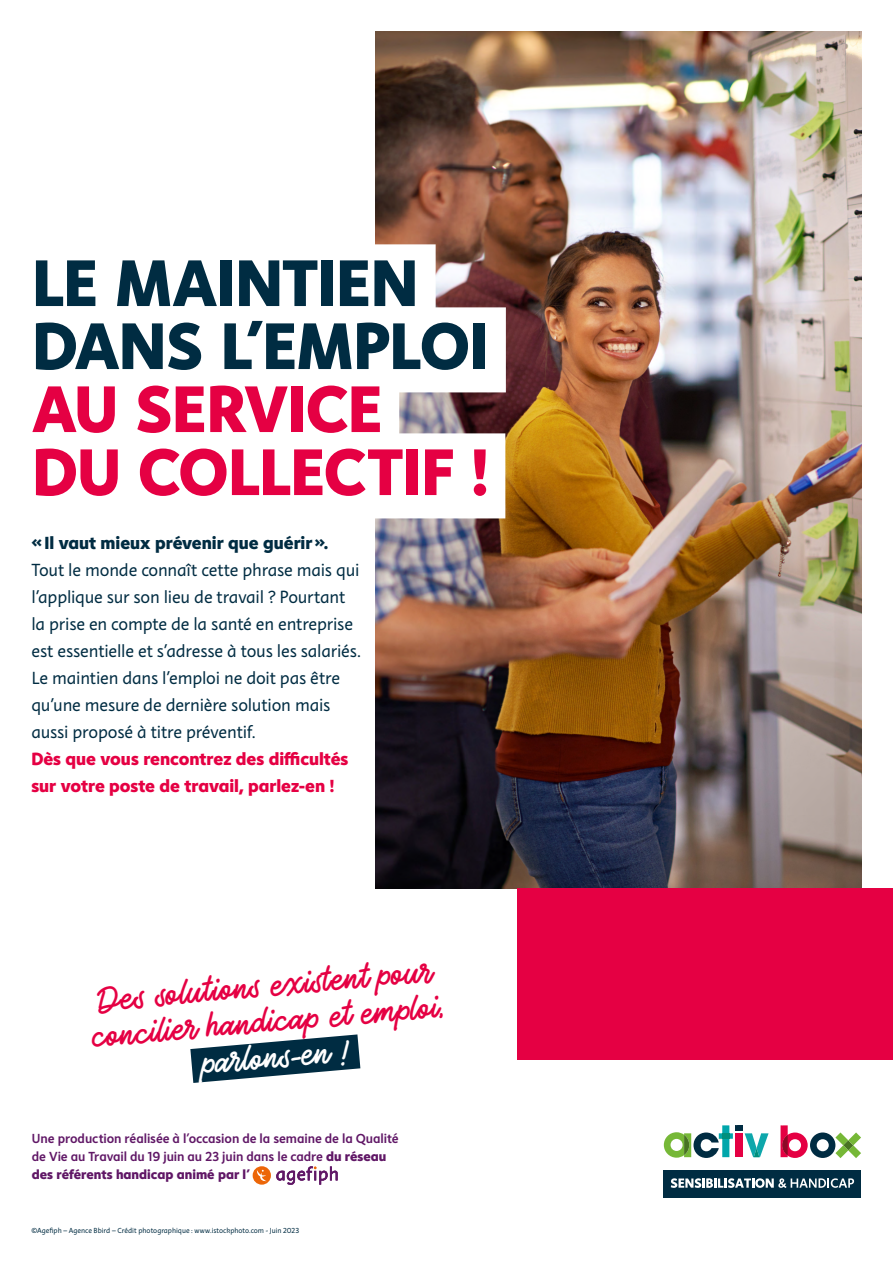
<style>
.page{position:relative;width:893px;height:1263px;background:#fff}
.page>*{position:absolute;margin:0;border:0;box-sizing:border-box;transform-origin:0 0}
.Titre_-H{font:800 67.5px/63px "Instant 5";letter-spacing:-.01em;color:#002c42}
.t1{font:45px/36px "Auto Rich";color:#e50043;text-align:center}
.t2{font:18px/27px "Instant 3";letter-spacing:-.01em;color:#002c42}
.t3{font:13.5px/18px "Instant 4 Slow";letter-spacing:-.005em;color:#601766}
.t4{font:7.5px "Instant 3";color:#002c42}
.s1{color:#e50043}
.s2{font-family:"Instant 5";font-weight:800}
.s3{font-family:"Instant 5";font-weight:800;color:#e50043}
.s4{color:#fff}
.s5{font-family:"Instant 5";font-weight:800;color:#fff}
</style>
<div class="page">
<img style="left:376px;top:32px;width:485px;height:856px">
<div style="left:32px;top:244px;width:404px;height:85px;background:#fff"></div>
<div style="left:32px;top:307px;width:474px;height:85px;background:#fff"></div>
<div style="left:32px;top:370px;width:367px;height:85px;background:#fff"></div>
<div style="left:32px;top:433px;width:473px;height:85px;background:#fff"></div>
<div style="left:517px;top:888px;width:376px;height:172px;background:#e50043"></div>
<svg style="left:190px;top:1034px;width:171px;height:49px"></svg>
<svg style="left:745px;top:1133px;width:24px;height:24px"></svg>
<div style="left:736px;top:1133px;width:7px;height:24px;background:#e50043"></div>
<div style="left:736px;top:1125px;width:7px;height:6px;background:#002c42"></div>
<svg style="left:664px;top:1125px;width:69px;height:33px"></svg>
<div style="left:664px;top:1170px;width:197px;height:27px;background:#002c42"></div>
<svg style="left:671px;top:1178px;width:183px;height:10px"></svg>
<svg style="left:780px;top:1125px;width:81px;height:33px"></svg>
<svg style="left:253px;top:1166px;width:85px;height:19px"></svg>
<p class="Titre_-H" style="left:32px;top:250px;width:458px">LE MAINTIEN<br>DANS L'EMPLOI<br><span class="s1">AU SERVICE<br>DU COLLECTIF !</span></p>
<p class="t2" style="left:31px;top:530px;width:331px"><span class="s2">« Il vaut mieux prévenir que guérir ».<br></span>Tout le monde connaît cette phrase mais qui l’applique sur son lieu de travail ? Pourtant la prise en compte de la santé en entreprise est essentielle et s’adresse à tous les salariés.<br>Le maintien dans l’emploi ne doit pas être qu’une mesure de dernière solution mais aussi proposé à titre préventif.<br><span class="s3">Dès que vous rencontrez des difficultés sur votre poste de travail, parlez-en !</span></p>
<p class="t1" style="left:87px;top:987px;width:356px;rotate:-5deg">Des solutions existent pour concilier handicap et emploi, <span class="s4">parlons-en !</span></p>
<p class="t3" style="left:32px;top:1129px;width:368px">Une production réalisée à l'occasion de la semaine de la Qualité de Vie au Travail du 19 juin au 23 juin dans le cadre <span class="s2">du réseau des référents handicap animé par l'</span><span class="s5">agefiph</span></p>
<p class="t4" style="left:31px;top:1226px;width:269px">©Agefiph – Agence Bbird – Crédit photographique : www.istockphoto.com - Juin 2023</p>
</div>
